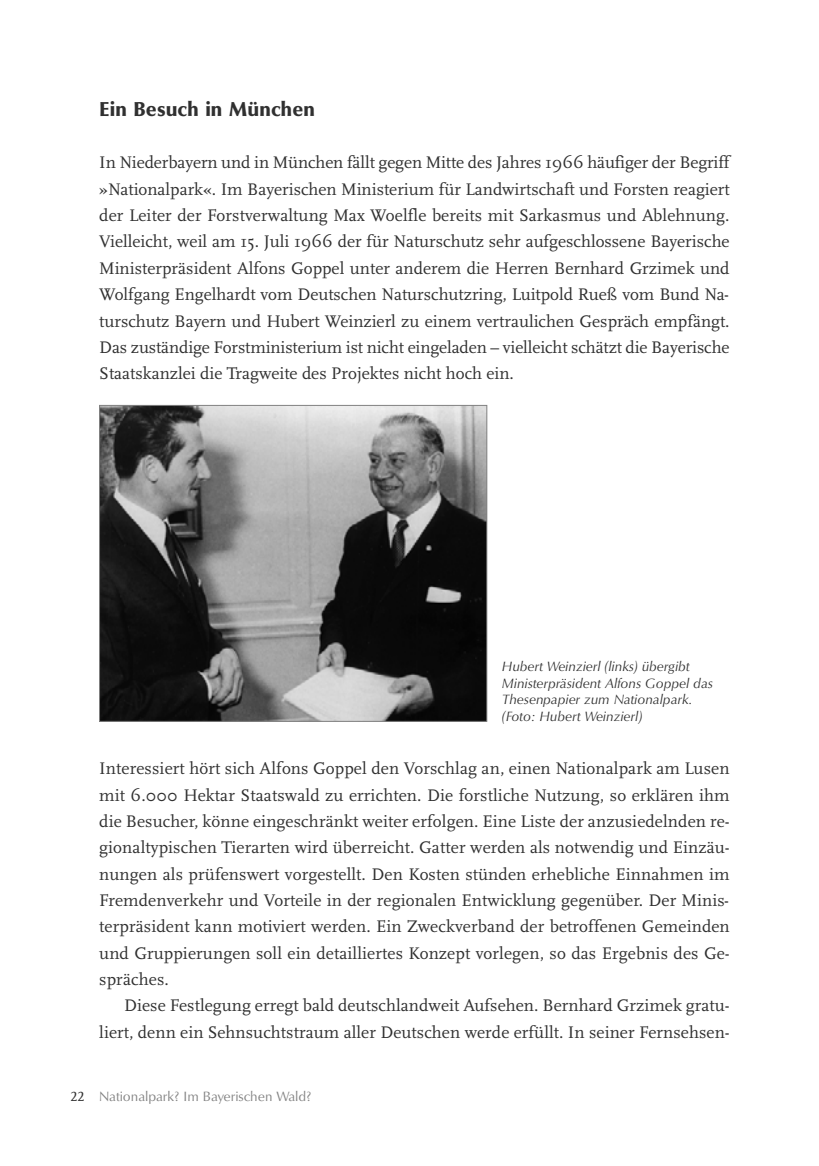
<style>
.page{position:relative;width:819px;height:1166px;background:#fff}
.page>*{position:absolute;margin:0;border:0;box-sizing:border-box;transform-origin:0 0}
.t1{font:700 21px "October SB";color:#303030}
.t2{font:17.5px/26.4px "Scala";letter-spacing:.005em;color:#303030;text-align:justify}
.t3{font:italic 14px/16.8px "October SB";color:#303030}
.t4{font:14px "October SB";color:#828282}
.s1{font-family:"Scala LF";color:#303030}
</style>
<div class="page">
<img style="left:101px;top:407px;width:384px;height:312px">
<div style="left:99px;top:405px;width:388px;height:316px;border:1px solid #828282"></div>
<p class="t1" style="left:99px;top:101px;width:217px">Ein Besuch in München</p>
<p class="t2" style="left:99px;top:151px;width:632px">In Niederbayern und in München fällt gegen Mitte des Jahres 1966 häufiger der Begriff »Nationalpark«. Im Bayerischen Ministerium für Landwirtschaft und Forsten reagiert der Leiter der Forstverwaltung Max Woelfle bereits mit Sarkasmus und Ablehnung.<br>Vielleicht, weil am 15. Juli 1966 der für Naturschutz sehr aufgeschlossene Bayerische Ministerpräsident Alfons Goppel unter anderem die Herren Bernhard Grzimek und Wolfgang Engelhardt vom Deutschen Naturschutzring, Luitpold Rueß vom Bund Na&shy;turschutz Bayern und Hubert Weinzierl zu einem vertraulichen Gespräch empfängt.<br>Das zuständige Forstministerium ist nicht eingeladen – vielleicht schätzt die Bayerische Staatskanzlei die Tragweite des Projektes nicht hoch ein.</p>
<p class="t3" style="left:502px;top:659px;width:213px">Hubert Weinzierl (links) übergibt Ministerpräsident Alfons Goppel das Thesenpapier zum Nationalpark. (Foto: Hubert Weinzierl)</p>
<p class="t2" style="left:99px;top:757px;width:632px">Interessiert hört sich Alfons Goppel den Vorschlag an, einen Nationalpark am Lusen mit 6.000 Hektar Staatswald zu errichten. Die forstliche Nutzung, so erklären ihm die Besucher, könne eingeschränkt weiter erfolgen. Eine Liste der anzusiedelnden re&shy;gionaltypischen Tierarten wird überreicht. Gatter werden als notwendig und Einzäu&shy;nungen als prüfenswert vorgestellt. Den Kosten stünden erhebliche Einnahmen im Fremdenverkehr und Vorteile in der regionalen Entwicklung gegenüber. Der Minis&shy;terpräsident kann motiviert werden. Ein Zweckverband der betroffenen Gemeinden und Gruppierungen soll ein detailliertes Konzept vorlegen, so das Ergebnis des Ge&shy;spräches.</p>
<p class="t2" style="left:99px;top:994px;width:632px;text-align:right">Diese Festlegung erregt bald deutschlandweit Aufsehen. Bernhard Grzimek gratu&shy;liert, denn ein Sehnsuchtstraum aller Deutschen werde erfüllt. In seiner Fernsehsen-</p>
<p class="t4" style="left:70px;top:1090px;width:243px"><span class="s1">22</span> Nationalpark? Im Bayerischen Wald?</p>
</div>
